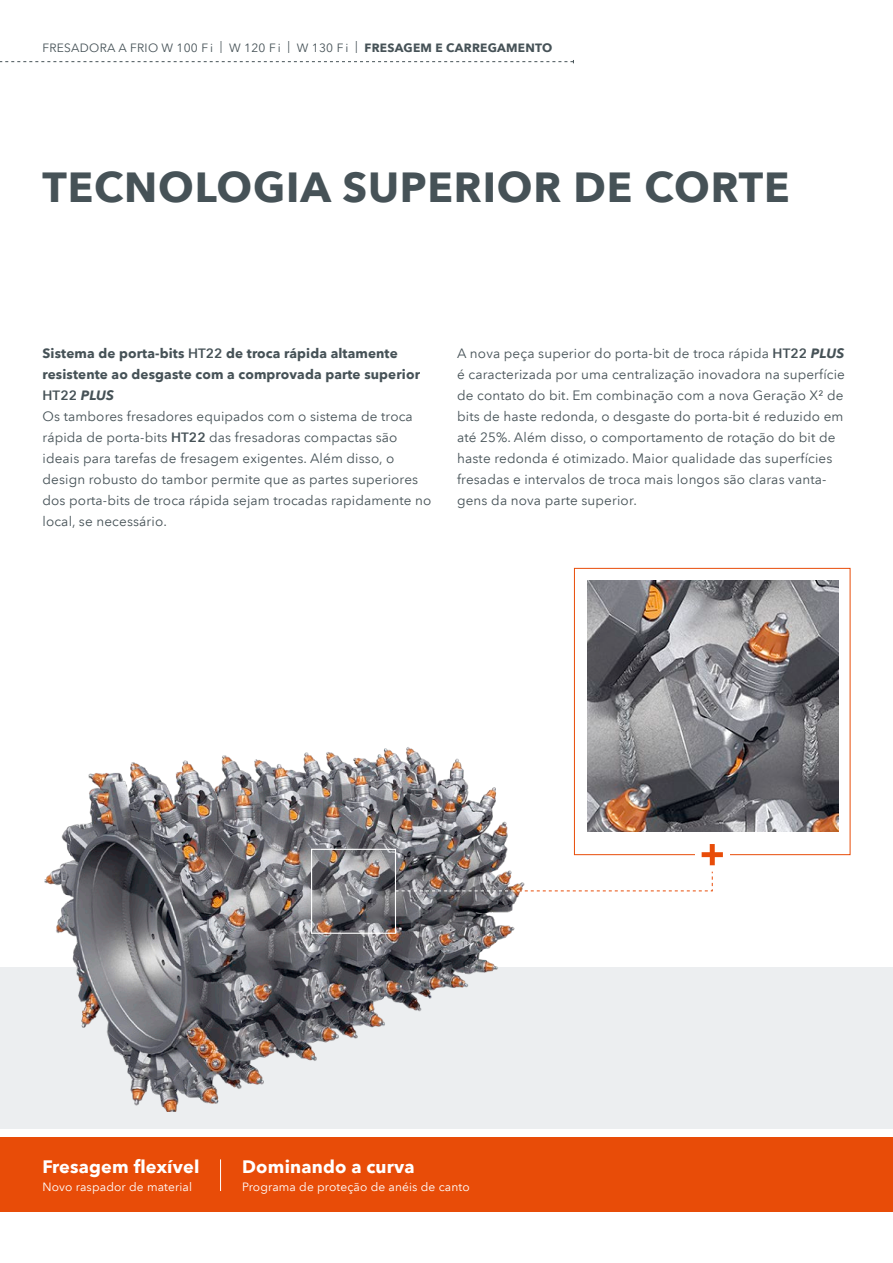
<style>
.page{position:relative;width:893px;height:1263px;background:#fff}
.page>*{position:absolute;margin:0;border:0;box-sizing:border-box;transform-origin:0 0}
.t1{font:700 42px "Avenir Next LT Pro";letter-spacing:.02em;color:#465257}
.t2{font:700 18px "Avenir Next LT Pro";letter-spacing:.01em;color:#fff}
.t3{font:13.5px/21px "Avenir Next LT Pro";letter-spacing:.01em;color:#465257}
.t4{font:12px "Avenir Next LT Pro";letter-spacing:.02em;color:#465257}
.t5{font:12px "Avenir Next LT Pro";letter-spacing:.01em;color:#fff}
.s1{font-weight:700}
.s2{font-weight:600}
.s3{font-weight:700;font-style:italic}
</style>
<div class="page">
<svg style="left:0;top:60px;width:574px;height:3px"></svg>
<div style="left:0;top:1138px;width:893px;height:74px;background:#e84c08"></div>
<hr style="left:220px;top:1159px;width:1px;height:32px;background:#fff">
<div style="left:574px;top:568px;width:276px;height:287px;border:1px solid #e84c08"></div>
<div style="left:0;top:967px;width:893px;height:162px;background:#eceef0"></div>
<img style="left:44px;top:747px;width:476px;height:364px">
<img style="left:313px;top:851px;width:81px;height:81px">
<div style="left:311px;top:849px;width:85px;height:85px;border:1px solid #fff"></div>
<img style="left:587px;top:580px;width:251px;height:251px">
<svg style="left:395px;top:871px;width:318px;height:21px"></svg>
<div style="left:695px;top:849px;width:34px;height:11px;background:#fff"></div>
<svg style="left:702px;top:844px;width:21px;height:21px"></svg>
<p class="t4" style="left:43px;top:40px;width:511px">FRESADORA A FRIO W 100 F i | W 120 F i | W 130 F i | <span class="s1">FRESAGEM E CARREGAMENTO</span></p>
<h1 class="t1" style="left:43px;top:161px;width:749px">TECNOLOGIA SUPERIOR DE CORTE</h1>
<p class="t3" style="left:43px;top:343px;width:390px"><span class="s1">Sistema de porta-bits</span> <span class="s2">HT22</span> <span class="s1">de troca rápida altamente resistente ao desgaste com a comprovada parte superior </span><span class="s2">HT22</span> <span class="s3">PLUS<br></span>Os tambores fresadores equipados com o sistema de troca rápida de porta-bits <span class="s2">HT22</span> das fresadoras compactas são ideais para tarefas de fresagem exigentes. Além disso, o design robusto do tambor permite que as partes superiores dos porta-bits de troca rápida sejam trocadas rapidamente no local, se necessário.</p>
<p class="t3" style="left:457px;top:343px;width:389px">A nova peça superior do porta-bit de troca rápida <span class="s2">HT22</span> <span class="s3">PLUS </span>é caracterizada por uma centralização inovadora na superfície de contato do bit. Em combinação com a nova Geração X² de bits de haste redonda, o desgaste do porta-bit é reduzido em até 25%. Além disso, o comportamento de rotação do bit de haste redonda é otimizado. Maior qualidade das superfícies fresadas e intervalos de troca mais longos são claras vanta&shy;gens da nova parte superior.</p>
<h2 class="t2" style="left:43px;top:1155px;width:158px">Fresagem flexível</h2>
<p class="t5" style="left:43px;top:1179px;width:151px">Novo raspador de material</p>
<h2 class="t2" style="left:242px;top:1155px;width:174px">Dominando a curva</h2>
<p class="t5" style="left:242px;top:1179px;width:229px">Programa de proteção de anéis de canto</p>
</div>
